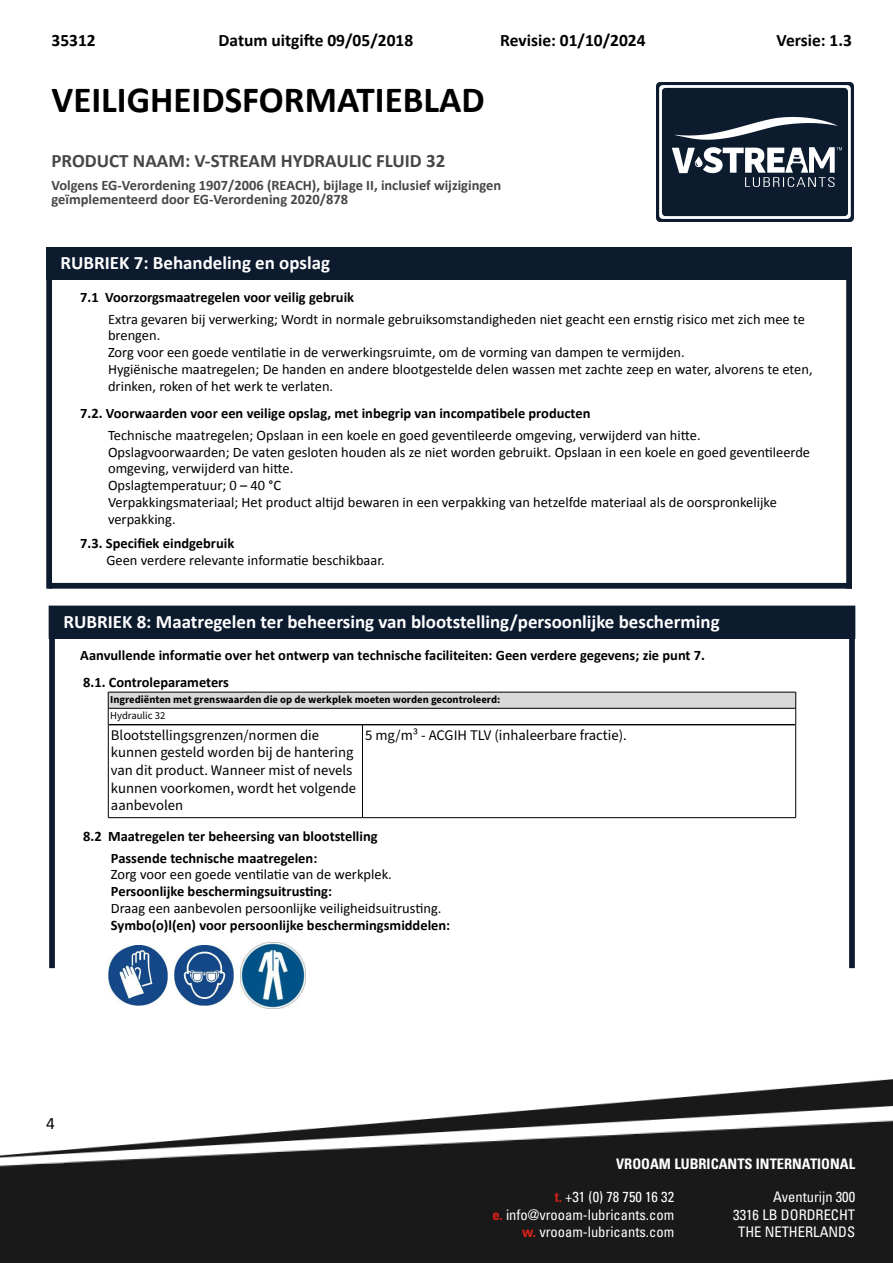
<style>
.page{position:relative;width:893px;height:1263px;background:#fff}
.page>*{position:absolute;margin:0;border:0;box-sizing:border-box;transform-origin:0 0}
.t1{font:700 36.9px "Calibri";color:#000}
.t2{font:700 18.9px "Calibri";color:#fff}
.t3{font:700 18.9px "Calibri";color:#474747}
.t4{font:700 17.4px "Calibri";color:#000}
.t5{font:17.4px "Calibri";color:#000}
.t6{font:14.7px/17.5px "Source Sans 3";color:#000}
.t7{font:condensed 14.55px/17.4px "Univers LT Pro";color:#fff;text-align:right}
.t8{font:700 condensed 14.55px "Univers LT Pro";color:#fff}
.t9{font:14.4px/16.8px "Calibri";color:#000}
.t10{font:700 14.4px/21.1px "Calibri";color:#000}
.t11{font:700 14.4px/13.2px "Calibri";color:#474747}
.t12{font:700 10.65px "Source Sans 3";color:#000}
.t13{font:10.65px "Source Sans 3";color:#000}
.s1{font-weight:700;color:#cc2018}
.s2{font-weight:700;color:#e12118}
</style>
<div class="page">
<div style="left:0;top:1190px;width:893px;height:73px;background:#191919"></div>
<img style="left:0;top:1005px;width:893px;height:185px">
<div style="left:46px;top:247px;width:806px;height:32px;background:#0d1b2f"></div>
<div style="left:46px;top:247px;width:6px;height:342px;background:#0d1b2f"></div>
<div style="left:846px;top:247px;width:6px;height:342px;background:#0d1b2f"></div>
<div style="left:49px;top:583px;width:803px;height:6px;background:#0d1b2f"></div>
<div style="left:49px;top:606px;width:806px;height:32px;background:#0d1b2f"></div>
<div style="left:49px;top:606px;width:6px;height:362px;background:#0d1b2f"></div>
<div style="left:849px;top:606px;width:6px;height:362px;background:#0d1b2f"></div>
<hr style="left:108px;top:725px;width:254px;height:1px;background:#000">
<hr style="left:108px;top:817px;width:254px;height:1px;background:#000">
<hr style="left:108px;top:725px;width:1px;height:92px;background:#000">
<hr style="left:362px;top:725px;width:1px;height:92px;background:#000">
<hr style="left:362px;top:725px;width:434px;height:1px;background:#000">
<hr style="left:362px;top:817px;width:434px;height:1px;background:#000">
<hr style="left:795px;top:725px;width:1px;height:92px;background:#000">
<div style="left:108px;top:692px;width:688px;height:16px;background:#d9d9d9"></div>
<hr style="left:108px;top:692px;width:688px;height:1px;background:#000">
<hr style="left:108px;top:708px;width:688px;height:1px;background:#000">
<hr style="left:108px;top:724px;width:688px;height:1px;background:#000">
<svg style="left:108px;top:692px;width:1px;height:33px"></svg>
<svg style="left:795px;top:692px;width:1px;height:33px"></svg>
<img style="left:108px;top:946px;width:59px;height:59px">
<img style="left:174px;top:946px;width:60px;height:59px">
<img style="left:241px;top:943px;width:65px;height:65px">
<img style="left:656px;top:82px;width:197px;height:139px">
<p class="t4" style="left:52px;top:28px;width:46px">35312</p>
<p class="t4" style="left:219px;top:28px;width:196px">Datum uitgifte 09/05/2018</p>
<p class="t4" style="left:500px;top:28px;width:147px">Revisie: 01/10/2024</p>
<p class="t4" style="left:777px;top:28px;width:77px">Versie: 1.3</p>
<h1 class="t1" style="left:52px;top:74px;width:435px">VEILIGHEIDSFORMATIEBLAD</h1>
<h2 class="t3" style="left:52px;top:147px;width:395px">PRODUCT NAAM: V-STREAM HYDRAULIC FLUID 32</h2>
<p class="t11" style="left:52px;top:178px;width:451px">Volgens EG-Verordening 1907/2006 (REACH), bijlage II, inclusief wijzigingen geïmplementeerd door EG-Verordening 2020/878</p>
<h2 class="t2" style="left:61px;top:249px;width:271px">RUBRIEK 7: Behandeling en opslag</h2>
<p class="t10" style="left:80px;top:286px;width:275px">7.1 Voorzorgsmaatregelen voor veilig gebruik</p>
<p class="t9" style="left:108px;top:310px;width:706px">Extra gevaren bij verwerking; Wordt in normale gebruiksomstandigheden niet geacht een ernstig risico met zich mee te brengen.<br>Zorg voor een goede ventilatie in de verwerkingsruimte, om de vorming van dampen te vermijden.<br>Hygiënische maatregelen; De handen en andere blootgestelde delen wassen met zachte zeep en water, alvorens te eten, drinken, roken of het werk te verlaten.</p>
<p class="t9" style="left:108px;top:426px;width:704px">Technische maatregelen; Opslaan in een koele en goed geventileerde omgeving, verwijderd van hitte.<br>Opslagvoorwaarden; De vaten gesloten houden als ze niet worden gebruikt. Opslaan in een koele en goed geventileerde omgeving, verwijderd van hitte.<br>Opslagtemperatuur; 0 – 40 °C<br>Verpakkingsmateriaal; Het product altijd bewaren in een verpakking van hetzelfde materiaal als de oorspronkelijke verpakking.</p>
<p class="t10" style="left:80px;top:402px;width:512px">7.2. Voorwaarden voor een veilige opslag, met inbegrip van incompatibele producten</p>
<p class="t10" style="left:80px;top:532px;width:156px">7.3. Specifiek eindgebruik</p>
<p class="t9" style="left:106px;top:551px;width:280px">Geen verdere relevante informatie beschikbaar.</p>
<h2 class="t2" style="left:63px;top:608px;width:658px">RUBRIEK 8: Maatregelen ter beheersing van blootstelling/persoonlijke bescherming</h2>
<p class="t10" style="left:80px;top:644px;width:626px">Aanvullende informatie over het ontwerp van technische faciliteiten: Geen verdere gegevens; zie punt 7.</p>
<p class="t10" style="left:83px;top:671px;width:147px">8.1. Controleparameters</p>
<p class="t12" style="left:110px;top:692px;width:392px">Ingrediënten met grenswaarden die op de werkplek moeten worden gecontroleerd:</p>
<p class="t13" style="left:110px;top:709px;width:57px">Hydraulic 32</p>
<p class="t6" style="left:111px;top:726px;width:247px">Blootstellingsgrenzen/normen die kunnen gesteld worden bij de hantering van dit product. Wanneer mist of nevels kunnen voorkomen, wordt het volgende aanbevolen</p>
<p class="t6" style="left:365px;top:726px;width:263px">5 mg/m³ - ACGIH TLV (inhaleerbare fractie).</p>
<p class="t10" style="left:111px;top:825px;width:268px;text-indent:-28px">8.2 Maatregelen ter beheersing van blootstelling<br>Passende technische maatregelen:</p>
<p class="t9" style="left:111px;top:866px;width:282px">Zorg voor een goede ventilatie van de werkplek.</p>
<p class="t10" style="left:111px;top:880px;width:223px">Persoonlijke beschermingsuitrusting:</p>
<p class="t9" style="left:111px;top:899px;width:332px">Draag een aanbevolen persoonlijke veiligheidsuitrusting.</p>
<p class="t10" style="left:111px;top:914px;width:341px">Symbo(o)l(en) voor persoonlijke beschermingsmiddelen:</p>
<p class="t5" style="left:46px;top:1111px;width:10px">4</p>
<p class="t8" style="left:616px;top:1154px;width:241px">VROOAM LUBRICANTS INTERNATIONAL</p>
<p class="t7" style="left:733px;top:1188px;width:123px">Aventurijn 300<br>3316 LB DORDRECHT<br>THE NETHERLANDS</p>
<p class="t7" style="left:492px;top:1188px;width:183px"><span class="s1">t.</span> +31 (0) 78 750 16 32<br><span class="s2">e.</span> info@vrooam-lubricants.com <span class="s2">w.</span> vrooam-lubricants.com</p>
</div>
